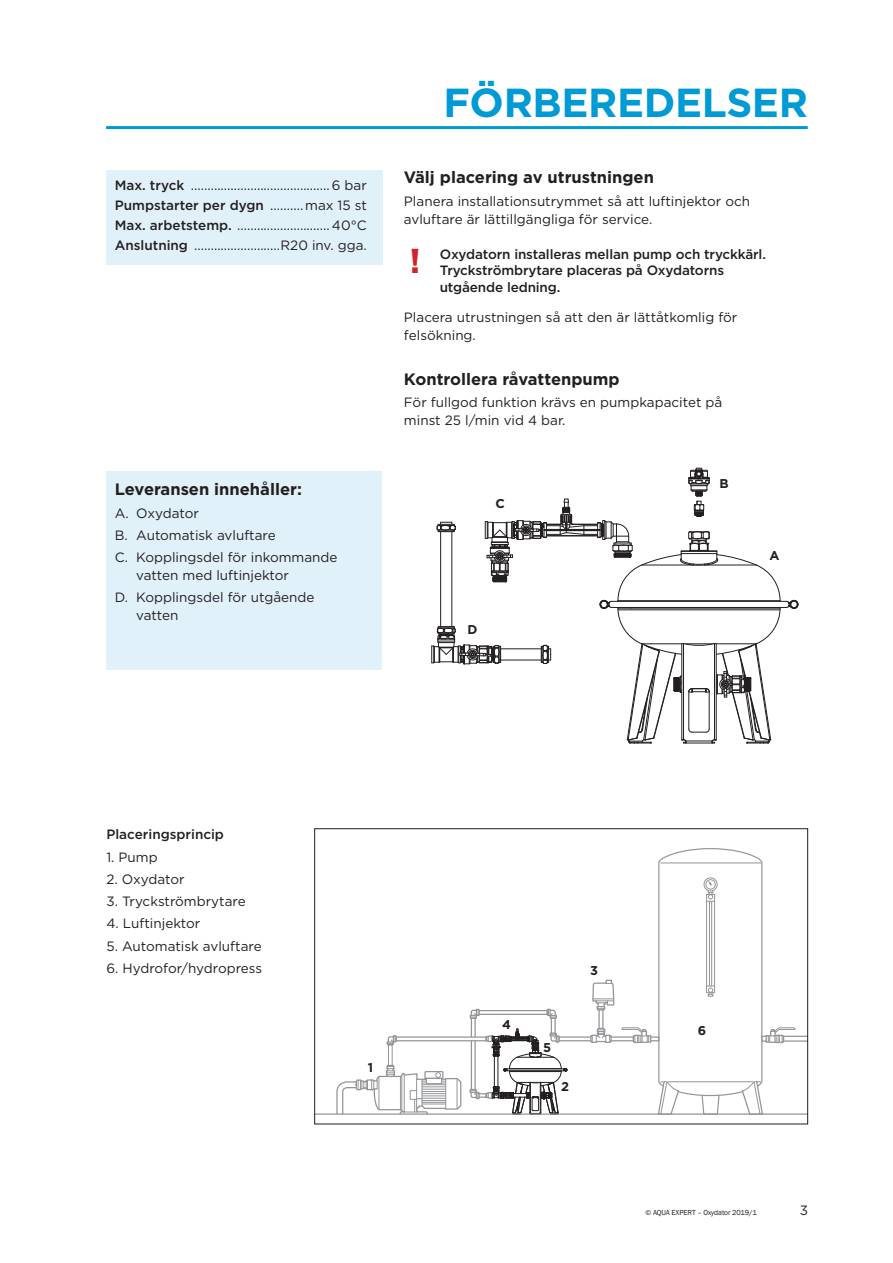
<style>
.page{position:relative;width:893px;height:1263px;background:#fff}
.page>*{position:absolute;margin:0;border:0;box-sizing:border-box;transform-origin:0 0}
.t1{font:700 40.5px "Gotham";letter-spacing:-.01em;color:#009ad5}
.t2{font:600 36px "Franklin Gothic";color:#d1232a}
.t3{font:700 16.5px "Gotham";color:#231f20}
.t4{font:13.5px/18px "Gotham";color:#231f20}
.t5{font:500 13.5px/16.2px "Gotham";letter-spacing:-.01em;color:#231f20}
.t6{font:700 12.75px "Gotham";color:#231f20}
.t7{font:7.5px "Franklin Gothic";letter-spacing:-.01em;color:#231f20}
.s1{font-weight:500}
</style>
<div class="page">
<div style="left:471px;top:1018px;width:5px;height:73px;border:1px solid #939598"></div>
<svg style="left:336px;top:1064px;width:126px;height:49px"></svg>
<svg style="left:386px;top:1035px;width:11px;height:11px"></svg>
<div style="left:396px;top:1036px;width:91px;height:5px;border:1px solid #939598"></div>
<div style="left:598px;top:1009px;width:5px;height:21px;border:1px solid #939598"></div>
<div style="left:558px;top:1036px;width:101px;height:5px;border:1px solid #939598"></div>
<svg style="left:590px;top:1027px;width:22px;height:16px"></svg>
<svg style="left:592px;top:979px;width:23px;height:32px"></svg>
<svg style="left:621px;top:848px;width:185px;height:265px"></svg>
<hr style="left:315px;top:1113px;width:493px;height:2px;background:#939598">
<div style="left:551px;top:1018px;width:5px;height:17px;border:1px solid #939598"></div>
<svg style="left:469px;top:1028px;width:99px;height:87px"></svg>
<div style="left:388px;top:1044px;width:5px;height:22px;border:1px solid #939598"></div>
<div style="left:478px;top:1010px;width:70px;height:5px;border:1px solid #939598"></div>
<svg style="left:469px;top:1008px;width:11px;height:11px"></svg>
<svg style="left:546px;top:1008px;width:11px;height:11px"></svg>
<div style="left:314px;top:828px;width:494px;height:296px;border:1px solid #231f20"></div>
<div style="left:107px;top:471px;width:275px;height:198px;background:#e1f1f9"></div>
<hr style="left:106px;top:126px;width:702px;height:3px;background:#009ad5">
<div style="left:106px;top:170px;width:276px;height:95px;background:#e1f1f9"></div>
<svg style="left:431px;top:468px;width:368px;height:276px"></svg>
<p class="t4" style="left:115px;top:174px;width:254px;line-height:20.1px;text-align:justify"><span class="s1">Max. tryck</span> ..........................................6 bar <span class="s1">Pumpstarter per dygn</span> ..........max 15 st <span class="s1">Max. arbetstemp.</span> ............................ 40°C <span class="s1">Anslutning</span> ..........................R20 inv. gga.</p>
<p class="t3" style="left:115px;top:479px;width:188px">Leveransen innehåller:</p>
<p class="t4" style="left:115px;top:501px;width:224px;line-height:22.2px">A. Oxydator<br>B. Automatisk avluftare<br>C. Kopplingsdel för inkommande</p>
<p class="t4" style="left:115px;top:564px;width:201px;line-height:22.2px;text-align:center">vatten med luftinjektor<br>D. Kopplingsdel för utgående</p>
<p class="t4" style="left:136px;top:606px;width:44px">vatten</p>
<h1 class="t1" style="left:443px;top:76px;width:366px">FÖRBEREDELSER</h1>
<p class="t3" style="left:404px;top:166px;width:251px">Välj placering av utrustningen</p>
<p class="t4" style="left:404px;top:191px;width:348px">Planera installationsutrymmet så att luftinjektor och avluftare är lättillgängliga för service.</p>
<h2 class="t2" style="left:410px;top:238px;width:12px">!</h2>
<p class="t5" style="left:440px;top:246px;width:328px">Oxydatorn installeras mellan pump och tryckkärl.<br>Tryckströmbrytare placeras på Oxydatorns utgående ledning.</p>
<p class="t4" style="left:404px;top:308px;width:335px">Placera utrustningen så att den är lättåtkomlig för felsökning.</p>
<p class="t3" style="left:404px;top:368px;width:217px">Kontrollera råvattenpump</p>
<p class="t4" style="left:404px;top:393px;width:320px">För fullgod funktion krävs en pumpkapacitet på minst 25 l/min vid 4 bar.</p>
<p class="t6" style="left:495px;top:495px;width:11px">C</p>
<p class="t6" style="left:467px;top:621px;width:11px">D</p>
<p class="t6" style="left:719px;top:475px;width:11px">B</p>
<p class="t6" style="left:770px;top:547px;width:12px">A</p>
<p class="t5" style="left:106px;top:826px;width:119px">Placeringsprincip</p>
<p class="t4" style="left:106px;top:847px;width:53px">1. Pump</p>
<p class="t4" style="left:106px;top:870px;width:80px">2. Oxydator</p>
<p class="t4" style="left:106px;top:892px;width:141px">3. Tryckströmbrytare</p>
<p class="t4" style="left:106px;top:914px;width:95px">4. Luftinjektor</p>
<p class="t4" style="left:106px;top:936px;width:157px">5. Automatisk avluftare</p>
<p class="t4" style="left:106px;top:959px;width:157px">6. Hydrofor/hydropress</p>
<p class="t6" style="left:368px;top:1059px;width:7px">1</p>
<p class="t6" style="left:502px;top:1016px;width:10px">4</p>
<p class="t6" style="left:590px;top:962px;width:9px">3</p>
<p class="t6" style="left:543px;top:1039px;width:10px">5</p>
<p class="t6" style="left:561px;top:1078px;width:9px">2</p>
<p class="t6" style="left:698px;top:1022px;width:10px">6</p>
<p class="t7" style="left:645px;top:1208px;width:113px">© AQUA EXPERT – Oxydator 2019/1</p>
<p class="t4" style="left:800px;top:1201px;width:10px">3</p>
</div>
